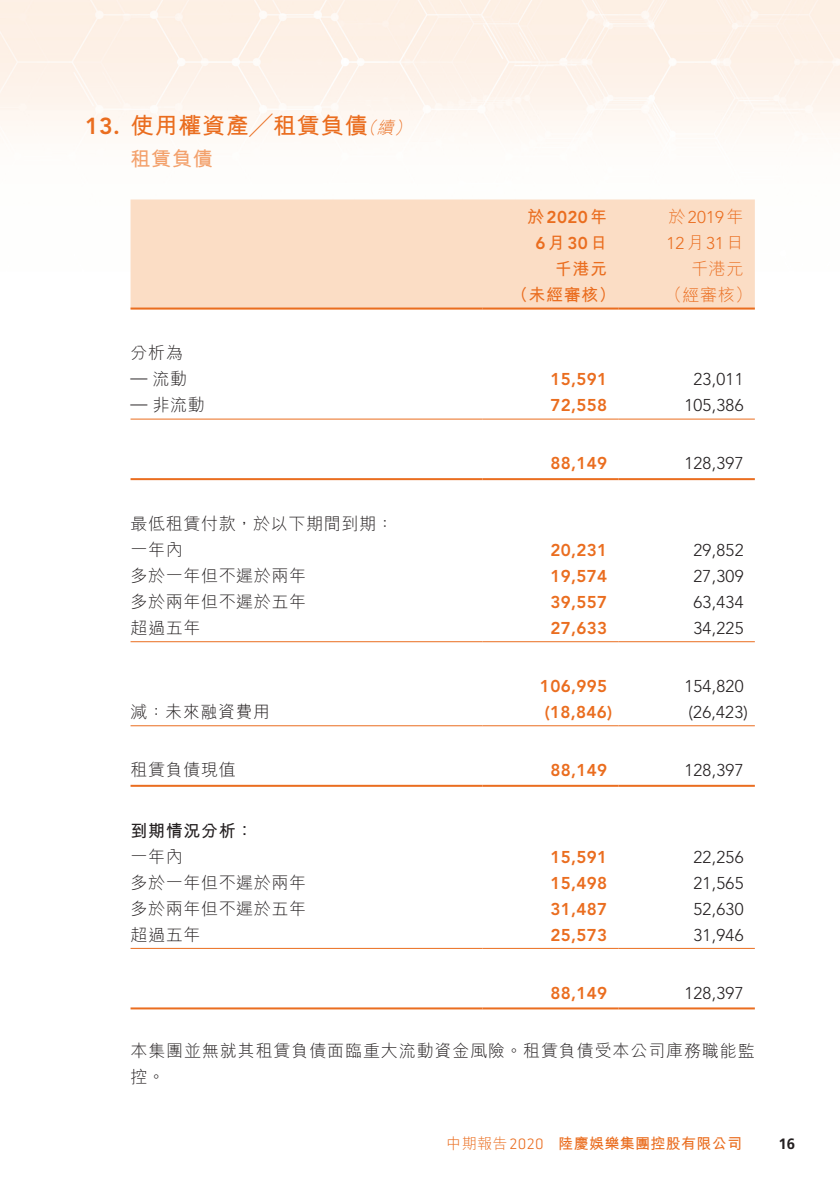
<style>
.page{position:relative;width:840px;height:1191px;background:#fff}
.page>*{position:absolute;margin:0;border:0;box-sizing:border-box;transform-origin:0 0}
._01_H1{font:700 23px "M Hei HK";letter-spacing:.04em;color:#ea6d1f}
._01_H1-2{font:800 23px "Avenir LT Std";color:#ea6d1f}
._02_H2{font:700 20px "M Hei HK";color:#f3a16c}
._50_Table_txt{font:800 17px "Avenir LT Std";letter-spacing:.02em;color:#ea6d1f}
._50_Table_txt-2{font:300 17px "Avenir LT Std";letter-spacing:.015em;color:#231f20}
._50_Table_txt-3{font:300 17px "M Hei HK";letter-spacing:.035em;color:#231f20}
._00_txt{font:300 17px/26px "M Hei HK";letter-spacing:.05em;color:#231f20}
._50_Table_txt-4{font:300 17px "Avenir LT Std";letter-spacing:.015em;color:#ea6d1f}
._50_Table_txt-5{font:700 17px "M Hei HK";letter-spacing:.04em;color:#ea6d1f}
._50_Table_txt-6{font:300 17px "M Hei HK";letter-spacing:.035em;color:#ea6d1f}
._50_Table_txt-7{font:700 17px "M Hei HK";letter-spacing:.04em;color:#231f20}
._01_H1-3{font:italic 300 17px "M Hei HK";color:#ea6d1f}
.t1{font:700 15px "M Hei HK";letter-spacing:.02em;color:#ea6d1f}
.t2{font:300 15px "M Hei HK";color:#ea6d1f}
.t3{font:700 15px "Frutiger LT Std";color:#231f20}
.s1{font-family:"M Hei HK";font-weight:700}
.s2{font-family:"M Hei HK"}
.s3{font-family:"Battersea"}
</style>
<div class="page">
<img style="left:0;top:0;width:839px;height:1010px">
<div style="left:130px;top:199px;width:624px;height:108px;background:#fbddc5"></div>
<hr style="left:130px;top:307px;width:352px;height:2px;background:#ea6d1f">
<hr style="left:482px;top:307px;width:136px;height:2px;background:#ea6d1f">
<hr style="left:618px;top:307px;width:136px;height:2px;background:#ea6d1f">
<hr style="left:130px;top:418px;width:352px;height:1px;background:#ea6d1f">
<hr style="left:482px;top:418px;width:136px;height:1px;background:#ea6d1f">
<hr style="left:618px;top:418px;width:136px;height:1px;background:#ea6d1f">
<hr style="left:130px;top:478px;width:352px;height:2px;background:#ea6d1f">
<hr style="left:482px;top:478px;width:136px;height:2px;background:#ea6d1f">
<hr style="left:618px;top:478px;width:136px;height:2px;background:#ea6d1f">
<hr style="left:130px;top:641px;width:352px;height:1px;background:#ea6d1f">
<hr style="left:482px;top:641px;width:136px;height:1px;background:#ea6d1f">
<hr style="left:618px;top:641px;width:136px;height:1px;background:#ea6d1f">
<hr style="left:130px;top:725px;width:352px;height:1px;background:#ea6d1f">
<hr style="left:482px;top:725px;width:136px;height:1px;background:#ea6d1f">
<hr style="left:618px;top:725px;width:136px;height:1px;background:#ea6d1f">
<hr style="left:130px;top:785px;width:352px;height:2px;background:#ea6d1f">
<hr style="left:482px;top:785px;width:136px;height:2px;background:#ea6d1f">
<hr style="left:618px;top:785px;width:136px;height:2px;background:#ea6d1f">
<hr style="left:130px;top:948px;width:352px;height:1px;background:#ea6d1f">
<hr style="left:482px;top:948px;width:136px;height:1px;background:#ea6d1f">
<hr style="left:618px;top:948px;width:136px;height:1px;background:#ea6d1f">
<hr style="left:130px;top:1007px;width:352px;height:2px;background:#ea6d1f">
<hr style="left:482px;top:1007px;width:136px;height:2px;background:#ea6d1f">
<hr style="left:618px;top:1007px;width:136px;height:2px;background:#ea6d1f">
<p class="_01_H1-2" style="left:85px;top:112px;width:36px">13.</p>
<p class="_01_H1" style="left:130px;top:109px;width:238px">使用權資產╱租賃負債</p>
<p class="_01_H1-3" style="left:376px;top:119px;width:22px">續</p>
<p class="_01_H1-3" style="left:359px;top:119px;width:22px">（</p>
<p class="_01_H1-3" style="left:394px;top:119px;width:22px">(</p>
<p class="_02_H2" style="left:130px;top:144px;width:84px">租賃負債</p>
<p class="_50_Table_txt-3" style="left:130px;top:344px;width:54px">分析為</p>
<p class="_50_Table_txt-3" style="left:152px;top:370px;width:36px">流動</p>
<p class="_50_Table_txt-2" style="left:130px;top:367px;width:18px">—</p>
<p class="_50_Table_txt-3" style="left:152px;top:396px;width:54px">非流動</p>
<p class="_50_Table_txt-2" style="left:130px;top:393px;width:18px">—</p>
<p class="_50_Table_txt-3" style="left:130px;top:515px;width:264px">最低租賃付款，於以下期間到期：</p>
<p class="_50_Table_txt-3" style="left:130px;top:541px;width:54px">一年內</p>
<p class="_50_Table_txt-3" style="left:130px;top:567px;width:177px">多於一年但不遲於兩年</p>
<p class="_50_Table_txt-3" style="left:130px;top:593px;width:177px">多於兩年但不遲於五年</p>
<p class="_50_Table_txt-3" style="left:130px;top:619px;width:71px">超過五年</p>
<p class="_50_Table_txt-3" style="left:130px;top:703px;width:141px">減：未來融資費用</p>
<p class="_50_Table_txt-3" style="left:130px;top:761px;width:107px">租賃負債現值</p>
<p class="_50_Table_txt" style="left:527px;top:207px;width:82px"><span class="s1">於</span>2020<span class="s1">年</span></p>
<p class="_50_Table_txt" style="left:535px;top:233px;width:73px">6<span class="s1">月</span>30<span class="s1">日</span></p>
<p class="_50_Table_txt-5" style="left:554px;top:257px;width:54px">千港元</p>
<p class="_50_Table_txt-4" style="left:668px;top:207px;width:76px"><span class="s2">於</span>2019<span class="s2">年</span></p>
<p class="_50_Table_txt-4" style="left:666px;top:233px;width:79px">12<span class="s2">月</span>31<span class="s2">日</span></p>
<p class="_50_Table_txt-6" style="left:690px;top:260px;width:54px">千港元</p>
<p class="_50_Table_txt-5" style="left:511px;top:283px;width:106px">（未經審核）</p>
<p class="_50_Table_txt-6" style="left:664px;top:286px;width:88px">（經審核(</p>
<p class="_50_Table_txt" style="left:550px;top:369px;width:58px">15,591</p>
<p class="_50_Table_txt-2" style="left:693px;top:369px;width:51px">23,011</p>
<p class="_50_Table_txt" style="left:550px;top:395px;width:58px">72,558</p>
<p class="_50_Table_txt-2" style="left:684px;top:395px;width:61px">105,386</p>
<p class="_50_Table_txt" style="left:550px;top:453px;width:58px">88,149</p>
<p class="_50_Table_txt-2" style="left:684px;top:453px;width:61px">128,397</p>
<p class="_50_Table_txt" style="left:550px;top:540px;width:58px">20,231</p>
<p class="_50_Table_txt-2" style="left:693px;top:540px;width:51px">29,852</p>
<p class="_50_Table_txt" style="left:550px;top:566px;width:58px">19,574</p>
<p class="_50_Table_txt-2" style="left:693px;top:566px;width:51px">27,309</p>
<p class="_50_Table_txt" style="left:550px;top:592px;width:58px">39,557</p>
<p class="_50_Table_txt-2" style="left:693px;top:592px;width:51px">63,434</p>
<p class="_50_Table_txt" style="left:550px;top:618px;width:58px">27,633</p>
<p class="_50_Table_txt-2" style="left:693px;top:618px;width:51px">34,225</p>
<p class="_50_Table_txt" style="left:539px;top:676px;width:69px">106,995</p>
<p class="_50_Table_txt-2" style="left:684px;top:676px;width:61px">154,820</p>
<p class="_50_Table_txt" style="left:544px;top:702px;width:69px">)18,846(</p>
<p class="_50_Table_txt-2" style="left:688px;top:702px;width:61px">)26,423(</p>
<p class="_50_Table_txt" style="left:550px;top:760px;width:58px">88,149</p>
<p class="_50_Table_txt-2" style="left:684px;top:760px;width:61px">128,397</p>
<p class="_50_Table_txt-7" style="left:130px;top:818px;width:124px">到期情況分析：</p>
<p class="_50_Table_txt-3" style="left:130px;top:847px;width:54px">一年內</p>
<p class="_50_Table_txt" style="left:550px;top:846px;width:58px">15,591</p>
<p class="_50_Table_txt-2" style="left:693px;top:847px;width:51px">22,256</p>
<p class="_50_Table_txt-3" style="left:130px;top:873px;width:177px">多於一年但不遲於兩年</p>
<p class="_50_Table_txt" style="left:550px;top:872px;width:58px">15,498</p>
<p class="_50_Table_txt-2" style="left:693px;top:873px;width:51px">21,565</p>
<p class="_50_Table_txt-3" style="left:130px;top:899px;width:177px">多於兩年但不遲於五年</p>
<p class="_50_Table_txt" style="left:550px;top:898px;width:58px">31,487</p>
<p class="_50_Table_txt-2" style="left:693px;top:899px;width:51px">52,630</p>
<p class="_50_Table_txt-3" style="left:130px;top:925px;width:71px">超過五年</p>
<p class="_50_Table_txt" style="left:550px;top:924px;width:58px">25,573</p>
<p class="_50_Table_txt-2" style="left:693px;top:925px;width:51px">31,946</p>
<p class="_50_Table_txt" style="left:550px;top:982px;width:58px">88,149</p>
<p class="_50_Table_txt-2" style="left:684px;top:983px;width:61px">128,397</p>
<p class="_00_txt" style="left:130px;top:1037px;width:625px">本集團並無就其租賃負債面臨重大流動資金風險。租賃負債受本公司庫務職能監控。</p>
<p class="t2" style="left:446px;top:1136px;width:98px">中期報告<span class="s3">2020</span></p>
<p class="t1" style="left:558px;top:1133px;width:185px">陸慶娛樂集團控股有限公司</p>
<p class="t3" style="left:778px;top:1135px;width:18px">16</p>
</div>
